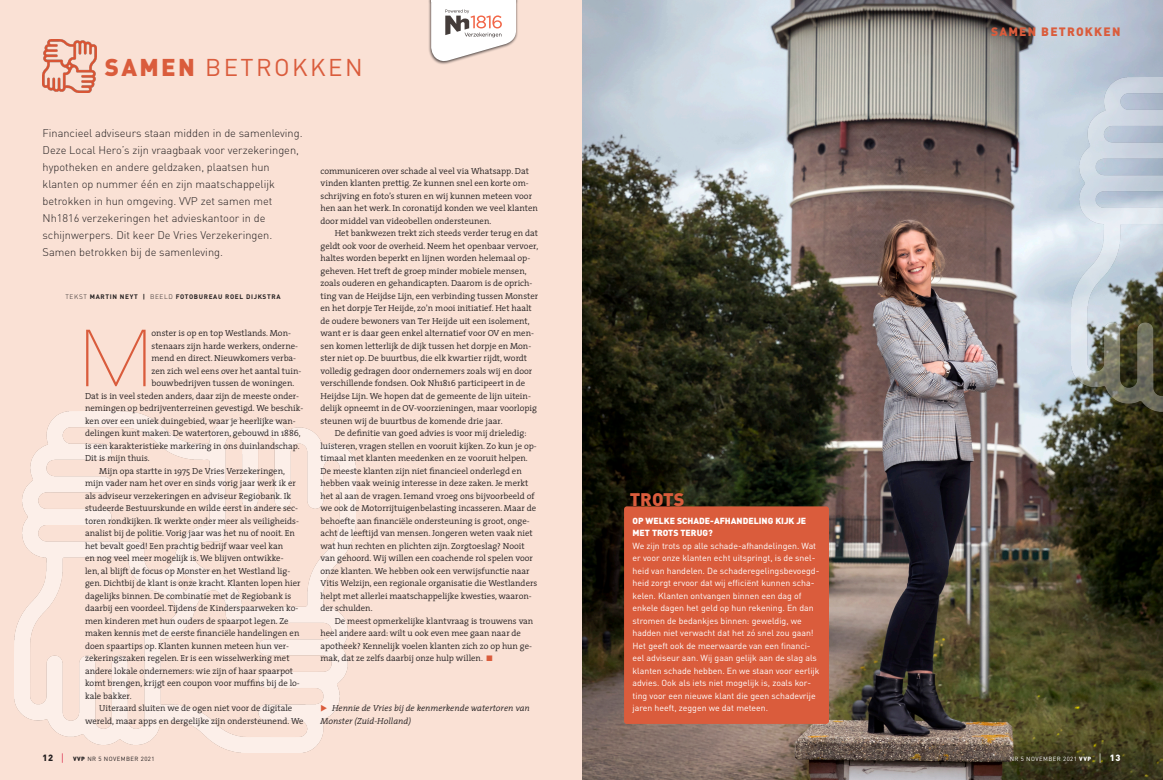
<style>
.page{position:relative;width:1163px;height:780px;background:#fff}
.page>*{position:absolute;margin:0;border:0;box-sizing:border-box;transform-origin:0 0}
.PLAT{font:200 76.3px "Avant Garde";color:#da5c3c}
.t1{font:24px "DIN";letter-spacing:.1em;color:#da5c3c}
.PLAT-2{font:900 18px "DIN";color:#da5c3c}
.t2{font:900 12px "DIN";letter-spacing:.1em;color:#da5c3c}
.INTRO{font:300 11px/17px "DIN";color:#231f20}
.PLAT-3{font:300 8.8px/12.5px "The Serif";color:#231f20}
.LOCAL_HERO_KADER_2{font:8.8px/12.5px "DIN";color:#fff}
.PLAT_1E_ALINEA{font:italic 300 8.8px/12.5px "The Serif";color:#231f20}
.TUSSENKOP{font:900 8.8px/12.5px "DIN";color:#fff}
.AUTEUR{font:700 6.5px "DIN";letter-spacing:.1em;color:#231f20}
.t3{font:6px "DIN";letter-spacing:.07em;color:#231f20}
.t4{font:6px "DIN";letter-spacing:.07em;color:#fff}
.s1{font-weight:900}
.s2{font-weight:300}
.s3{color:#da5c3c}
.s4{font-weight:900;font-size:9px}
.s5{font-weight:300;font-size:11px;color:#d71439}
.s6{font-weight:300;font-size:11px}
</style>
<div class="page">
<img style="left:581px;top:0;width:581px;height:780px">
<div style="left:0;top:0;width:581px;height:780px;background:#fae1d5"></div>
<img style="left:14px;top:411px;width:342px;height:341px">
<img style="left:43px;top:39px;width:53px;height:54px">
<div style="left:624px;top:506px;width:204px;height:218px;background:#da5c3c;border-radius:3px"></div>
<img style="left:1071px;top:78px;width:91px;height:341px">
<div style="left:428px;top:0;width:90px;height:65px;background:#231f20;opacity:.75"></div>
<svg style="left:431px;top:2px;width:85px;height:59px;background:#ede4e2"></svg>
<hr style="left:431px;top:0;width:85px;height:2px;background:#fff">
<p class="t1" style="left:105px;top:52px;width:259px"><span class="s1">SAMEN</span> BETROKKEN</p>
<p class="INTRO" style="left:43px;top:124px;width:261px">Financieel adviseurs staan midden in de samenleving.<br>Deze Local Hero’s zijn vraagbaak voor verzekeringen, hypotheken en andere geldzaken, plaatsen hun klanten op nummer één en zijn maatschappelijk betrokken in hun omgeving. VVP zet samen met Nh1816 verzekeringen het advieskantoor in de schijnwerpers. Dit keer De Vries Verzekeringen.<br>Samen betrokken bij de samenleving.</p>
<p class="AUTEUR" style="left:65px;top:292px;width:216px"><span class="s2">TEKST</span> MARTIN NEYT | <span class="s2">BEELD</span> FOTOBUREAU ROEL DIJKSTRA</p>
<p class="PLAT" style="left:80px;top:313px;width:73px">M</p>
<p class="PLAT-3" style="left:151px;top:327px;width:141px">onster is op en top Westlands. Mon-</p>
<p class="PLAT-3" style="left:151px;top:339px;width:148px">stenaars zijn harde werkers, onderne-</p>
<p class="PLAT-3" style="left:151px;top:352px;width:146px">mend en direct. Nieuwkomers verba-</p>
<p class="PLAT-3" style="left:151px;top:364px;width:151px">zen zich wel eens over het aantal tuin-</p>
<p class="PLAT-3" style="left:151px;top:377px;width:144px">bouwbedrijven tussen de woningen.</p>
<p class="PLAT-3" style="left:85px;top:389px;width:215px">Dat is in veel steden anders, daar zijn de meeste onder-</p>
<p class="PLAT-3" style="left:85px;top:402px;width:220px">nemingen op bedrijventerreinen gevestigd. We beschik-</p>
<p class="PLAT-3" style="left:85px;top:414px;width:212px">ken over een uniek duingebied, waar je heerlijke wan-</p>
<p class="PLAT-3" style="left:85px;top:427px;width:217px">delingen kunt maken. De watertoren, gebouwd in 1886,</p>
<p class="PLAT-3" style="left:85px;top:439px;width:216px">is een karakteristieke markering in ons duinlandschap.</p>
<p class="PLAT-3" style="left:85px;top:452px;width:66px">Dit is mijn thuis.</p>
<p class="PLAT-3" style="left:85px;top:464px;width:217px;text-indent:14px">Mijn opa startte in 1975 De Vries Verzekeringen, mijn vader nam het over en sinds vorig jaar werk ik er als adviseur verzekeringen en adviseur Regiobank. Ik studeerde Bestuurskunde en wilde eerst in andere sec&shy;toren rondkijken. Ik werkte onder meer als veiligheids&shy;analist bij de politie. Vorig jaar was het nu of nooit. En het bevalt goed! Een prachtig bedrijf waar veel kan<br>en nog veel meer mogelijk is. We blijven ontwikke-<br>len, al blijft de focus op Monster en het Westland lig&shy;gen. Dichtbij de klant is onze kracht. Klanten lopen hier dagelijks binnen. De combinatie met de Regiobank is daarbij een voordeel. Tijdens de Kinderspaarweken ko&shy;men kinderen met hun ouders de spaarpot legen. Ze maken kennis met de eerste financiële handelingen en doen spaartips op. Klanten kunnen meteen hun ver&shy;zekeringszaken regelen. Er is een wisselwerking met andere lokale ondernemers: wie zijn of haar spaarpot komt brengen, krijgt een coupon voor muffins bij de lo&shy;kale bakker.</p>
<p class="PLAT-3" style="left:85px;top:702px;width:220px;text-align:center">Uiteraard sluiten we de ogen niet voor de digitale wereld, maar apps en dergelijke zijn ondersteunend. We</p>
<p class="PLAT-3" style="left:320px;top:164px;width:219px">communiceren over schade al veel via Whatsapp. Dat vinden klanten prettig. Ze kunnen snel een korte om&shy;schrijving en foto’s sturen en wij kunnen meteen voor hen aan het werk. In coronatijd konden we veel klanten door middel van videobellen ondersteunen.</p>
<p class="PLAT-3" style="left:320px;top:227px;width:219px;text-indent:14px">Het bankwezen trekt zich steeds verder terug en dat geldt ook voor de overheid. Neem het openbaar vervoer, haltes worden beperkt en lijnen worden helemaal op&shy;geheven. Het treft de groep minder mobiele mensen, zoals ouderen en gehandicapten. Daarom is de oprich&shy;ting van de Heijdse Lijn, een verbinding tussen Monster en het dorpje Ter Heijde, zo’n mooi initiatief. Het haalt de oudere bewoners van Ter Heijde uit een isolement, want er is daar geen enkel alternatief voor OV en men&shy;sen komen letterlijk de dijk tussen het dorpje en Mon&shy;ster niet op. De buurtbus, die elk kwartier rijdt, wordt volledig gedragen door ondernemers zoals wij en door verschillende fondsen. Ook Nh1816 participeert in de Heijdse Lijn. We hopen dat de gemeente de lijn uitein&shy;delijk opneemt in de OV-voorzieningen, maar voorlopig steunen wij de buurtbus de komende drie jaar.</p>
<p class="PLAT-3" style="left:320px;top:427px;width:218px;text-indent:14px">De definitie van goed advies is voor mij drieledig: luisteren, vragen stellen en vooruit kijken. Zo kun je op&shy;timaal met klanten meedenken en ze vooruit helpen.<br>De meeste klanten zijn niet financieel onderlegd en hebben vaak weinig interesse in deze zaken. Je merkt het al aan de vragen. Iemand vroeg ons bijvoorbeeld of we ook de Motorrijtuigenbelasting incasseren. Maar de behoefte aan financiële ondersteuning is groot, onge&shy;acht de leeftijd van mensen. Jongeren weten vaak niet wat hun rechten en plichten zijn. Zorgtoeslag? Nooit van gehoord. Wij willen een coachende rol spelen voor onze klanten. We hebben ook een verwijsfunctie naar Vitis Welzijn, een regionale organisatie die Westlanders helpt met allerlei maatschappelijke kwesties, waaron&shy;der schulden.</p>
<p class="PLAT-3" style="left:320px;top:614px;width:214px;text-indent:14px">De meest opmerkelijke klantvraag is trouwens van heel andere aard: wilt u ook even mee gaan naar de apotheek? Kennelijk voelen klanten zich zo op hun ge&shy;mak, dat ze zelfs daarbij onze hulp willen. <span class="s3">■</span></p>
<p class="PLAT_1E_ALINEA" style="left:320px;top:702px;width:211px"><span class="s3">◆</span> Hennie de Vries bij de kenmerkende watertoren van<br>Monster (Zuid-Holland)</p>
<p class="PLAT-2" style="left:629px;top:488px;width:56px">TROTS</p>
<p class="TUSSENKOP" style="left:632px;top:514px;width:175px">OP WELKE SCHADE-AFHANDELING KIJK JE<br>MET TROTS TERUG?</p>
<p class="LOCAL_HERO_KADER_2" style="left:632px;top:539px;width:188px">We zijn trots op alle schade-afhandelingen. Wat er voor onze klanten echt uitspringt, is de snel&shy;heid van handelen. De schaderegelingsbevoegd&shy;heid zorgt ervoor dat wij efficiënt kunnen scha&shy;kelen. Klanten ontvangen binnen een dag of enkele dagen het geld op hun rekening. En dan stromen de bedankjes binnen: geweldig, we hadden niet verwacht dat het zó snel zou gaan!<br>Het geeft ook de meerwaarde van een financi&shy;eel adviseur aan. Wij gaan gelijk aan de slag als klanten schade hebben. En we staan voor eerlijk advies. Ook als iets niet mogelijk is, zoals kor&shy;ting voor een nieuwe klant die geen schadevrije jaren heeft, zeggen we dat meteen.</p>
<p class="t2" style="left:990px;top:24px;width:131px">SAMEN BETROKKEN</p>
<p class="t3" style="left:43px;top:755px;width:113px"><span class="s4">12</span> <span class="s5">|</span> <span class="s1">VVP</span> NR 5 NOVEMBER 2021</p>
<p class="t4" style="left:1009px;top:755px;width:112px">NR 5 NOVEMBER 2021 <span class="s1">VVP</span> <span class="s6">|</span> <span class="s4">13</span></p>
</div>
